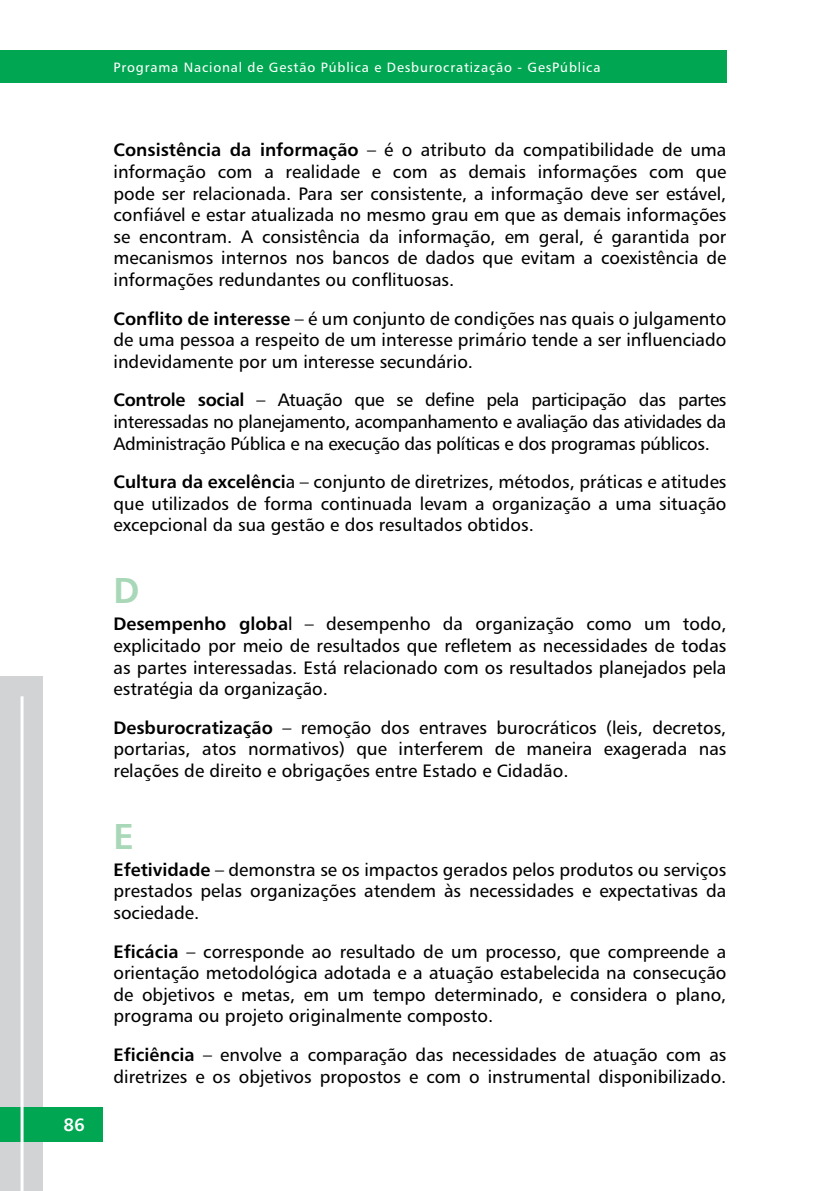
<style>
.page{position:relative;width:840px;height:1191px;background:#fff}
.page>*{position:absolute;margin:0;border:0;box-sizing:border-box;transform-origin:0 0}
.t1{font:36px "Humanist 777 BT Bold B";color:#a8d8b7}
.t2{font:18px/21.6px "Humanist 777 BT Roman B";color:#000;text-align:justify}
.t3{font:18px "Humanist 777 BT Bold B";color:#fff}
.t4{font:13.6px "Humanist 777 BT Roman B";letter-spacing:.06em;color:#fff}
.s1{font-family:"Humanist 777 BT Bold B"}
</style>
<div class="page">
<div style="left:0;top:50px;width:726px;height:33px;background:#00a651"></div>
<div style="left:0;top:676px;width:43px;height:515px;background:#d1d3d4"></div>
<div style="left:0;top:1107px;width:102px;height:34px;background:#00a651"></div>
<hr style="left:21px;top:696px;width:3px;height:495px;background:#fff">
<p class="t3" style="left:63px;top:1113px;width:23px">86</p>
<p class="t4" style="left:113px;top:59px;width:488px">Programa Nacional de Gestão Pública e Desburocratização - GesPública</p>
<p class="t2" style="left:113px;top:139px;width:614px"><span class="s1">Consistência da informação</span> – é o atributo da compatibilidade de uma informação com a realidade e com as demais informações com que pode ser relacionada. Para ser consistente, a informação deve ser estável, confiável e estar atualizada no mesmo grau em que as demais informações se encontram. A consistência da informação, em geral, é garantida por mecanismos internos nos bancos de dados que evitam a coexistência de informações redundantes ou conflituosas.</p>
<p class="t2" style="left:113px;top:307px;width:614px"><span class="s1">Conflito de interesse</span> – é um conjunto de condições nas quais o julgamento de uma pessoa a respeito de um interesse primário tende a ser influenciado indevidamente por um interesse secundário.</p>
<p class="t2" style="left:113px;top:389px;width:614px"><span class="s1">Controle social</span> – Atuação que se define pela participação das partes interessadas no planejamento, acompanhamento e avaliação das atividades da Administração Pública e na execução das políticas e dos programas públicos.</p>
<p class="t2" style="left:113px;top:471px;width:614px"><span class="s1">Cultura da excelênci</span>a – conjunto de diretrizes, métodos, práticas e atitudes que utilizados de forma continuada levam a organização a uma situação excepcional da sua gestão e dos resultados obtidos.</p>
<h1 class="t1" style="left:113px;top:568px;width:27px">D</h1>
<p class="t2" style="left:113px;top:613px;width:614px"><span class="s1">Desempenho globa</span>l – desempenho da organização como um todo, explicitado por meio de resultados que refletem as necessidades de todas as partes interessadas. Está relacionado com os resultados planejados pela estratégia da organização.</p>
<p class="t2" style="left:113px;top:716px;width:614px"><span class="s1">Desburocratização</span> – remoção dos entraves burocráticos (leis, decretos, portarias, atos normativos) que interferem de maneira exagerada nas relações de direito e obrigações entre Estado e Cidadão.</p>
<h1 class="t1" style="left:113px;top:813px;width:22px">E</h1>
<p class="t2" style="left:113px;top:858px;width:614px"><span class="s1">Efetividade</span> – demonstra se os impactos gerados pelos produtos ou serviços prestados pelas organizações atendem às necessidades e expectativas da sociedade.</p>
<p class="t2" style="left:113px;top:940px;width:614px"><span class="s1">Eficácia</span> – corresponde ao resultado de um processo, que compreende a orientação metodológica adotada e a atuação estabelecida na consecução de objetivos e metas, em um tempo determinado, e considera o plano, programa ou projeto originalmente composto.</p>
<p class="t2" style="left:113px;top:1043px;width:614px"><span class="s1">Eficiência</span> – envolve a comparação das necessidades de atuação com as diretrizes e os objetivos propostos e com o instrumental disponibilizado.</p>
</div>
